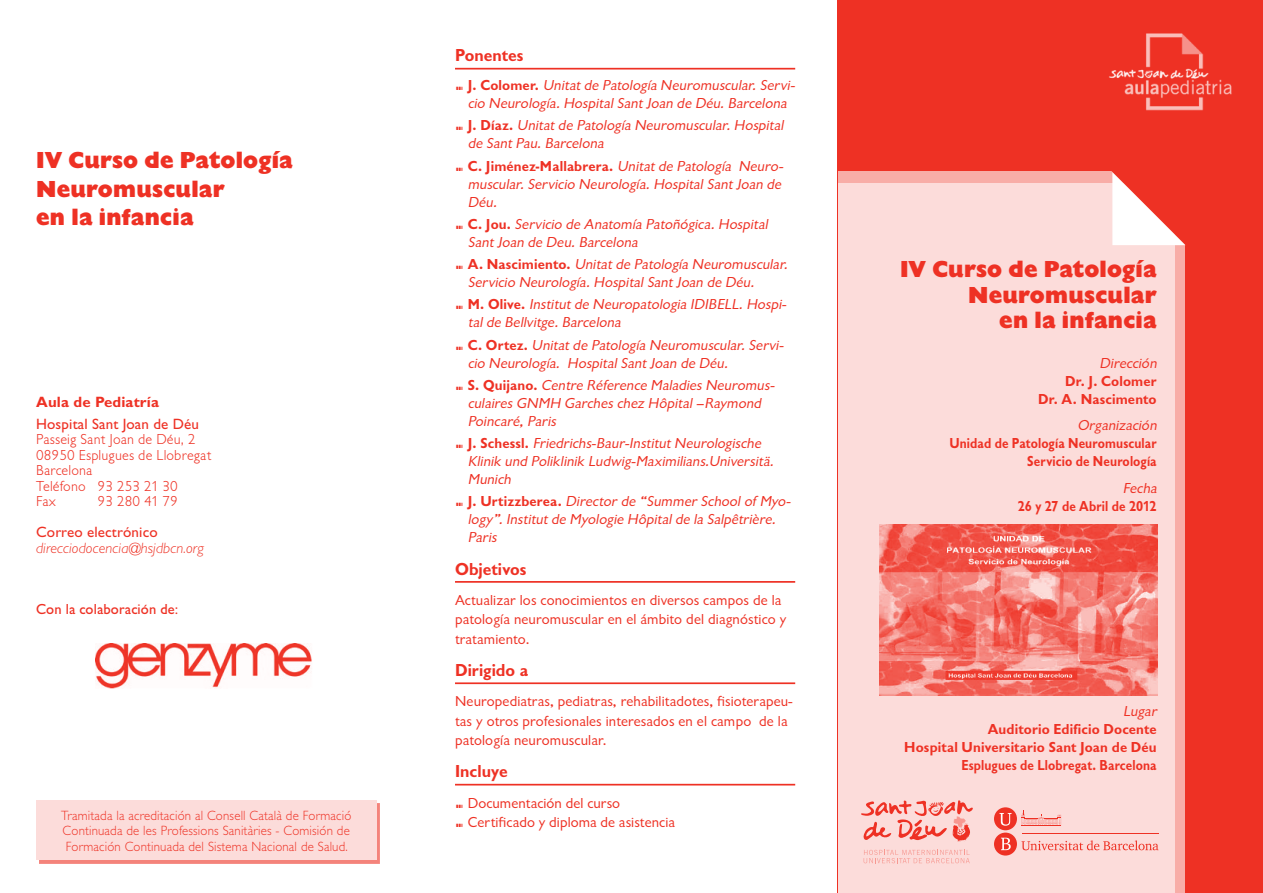
<style>
.page{position:relative;width:1263px;height:893px;background:#fff}
.page>*{position:absolute;margin:0;border:0;box-sizing:border-box;transform-origin:0 0}
.t1{font:800 24px/25.5px "Giltus T";letter-spacing:.01em;color:#ee3124;text-align:right}
.t2{font:700 18px "Giltus T";color:#ee3124}
.t3{font:italic 15px/18px "Giltus T";color:#ee3124}
.t4{font:15px/19.5px "Giltus T";letter-spacing:.01em;color:#ee3124}
.t5{font:700 15px/18px "Giltus T";letter-spacing:.01em;color:#ee3124;text-align:right}
.t6{font:300 15px/15.5px "Giltus T";letter-spacing:.01em;color:#ee3124}
.t7{font:700 15px/18px "Giltus T";letter-spacing:.01em;color:#ee3124;text-align:right;scale:.9 1}
.t8{font:15px "Gill Sans";letter-spacing:.01em;color:#ee3124}
.t9{font:italic 300 15px "Gill Sans";letter-spacing:.01em;color:#ee3124}
.t10{font:500 15px "Giltus T";letter-spacing:.01em;color:#ee3124}
.t11{font:700 15px "Gill Sans";letter-spacing:.01em;color:#ee3124}
.t12{font:300 13.5px/15.5px "Gill Sans";letter-spacing:.015em;color:#ee3124;text-align:justify;scale:.95 1}
.s1{font-weight:700;font-style:normal}
</style>
<div class="page">
<div style="left:838px;top:0;width:425px;height:893px;background:#ee3124"></div>
<div style="left:838px;top:172px;width:347px;height:721px;background:#f8ada7"></div>
<div style="left:838px;top:183px;width:336px;height:710px;background:#fcdcda"></div>
<svg style="left:1109px;top:171px;width:76px;height:74px;background:#f69993"></svg>
<img style="left:1109px;top:33px;width:123px;height:78px">
<svg style="left:863px;top:850px;width:107px;height:13px"></svg>
<svg style="left:861px;top:800px;width:112px;height:42px"></svg>
<hr style="left:1021px;top:833px;width:137px;height:1px;background:#ee3124">
<svg style="left:1021px;top:840px;width:137px;height:10px"></svg>
<svg style="left:1021px;top:811px;width:40px;height:15px"></svg>
<div style="left:994px;top:807px;width:23px;height:23px;background:#ee3124;border-radius:50%"></div>
<svg style="left:999px;top:813px;width:12px;height:13px"></svg>
<div style="left:994px;top:833px;width:23px;height:22px;background:#ee3124;border-radius:50%"></div>
<svg style="left:1001px;top:838px;width:10px;height:12px"></svg>
<div style="left:39px;top:803px;width:341px;height:60px;background:#ee3124;opacity:.6"></div>
<div style="left:36px;top:800px;width:340px;height:60px;background:#fcdcda"></div>
<img style="left:880px;top:524px;width:277px;height:172px">
<img style="left:96px;top:644px;width:216px;height:45px">
<hr style="left:455px;top:68px;width:340px;height:2px;background:#ee3124">
<hr style="left:455px;top:581px;width:340px;height:2px;background:#ee3124">
<hr style="left:455px;top:682px;width:340px;height:2px;background:#ee3124">
<hr style="left:455px;top:784px;width:340px;height:1px;background:#ee3124">
<h1 class="t1" style="left:36px;top:145px;width:258px;line-height:28.8px;text-align:left">IV Curso de Patología<br>Neuromuscular<br>en la infancia</h1>
<p class="t11" style="left:36px;top:393px;width:124px">Aula de Pediatría</p>
<p class="t8" style="left:36px;top:415px;width:164px">Hospital Sant Joan de Déu</p>
<p class="t6" style="left:36px;top:432px;width:177px">Passeig Sant Joan de Déu, 2<br>08950 Esplugues de Llobregat<br>Barcelona<br>Teléfono 93 253 21 30<br>Fax</p>
<p class="t6" style="left:98px;top:493px;width:82px">93 280 41 79</p>
<p class="t8" style="left:36px;top:523px;width:123px">Correo electrónico</p>
<p class="t9" style="left:36px;top:539px;width:169px">direcciodocencia@hsjdbcn.org</p>
<p class="t10" style="left:36px;top:601px;width:144px">Con la colaboración de:</p>
<p class="t12" style="left:61px;top:808px;width:307px">Tramitada la acreditación al Consell Català de Formació Continuada de les Professions Sanitàries - Comisión de Formación Continuada del Sistema Nacional de Salud.</p>
<p class="t2" style="left:455px;top:45px;width:70px">Ponentes</p>
<p class="t3" style="left:455px;top:76px;width:344px;text-align:center">⑉ <span class="s1">J . C o l o m e r.</span> Unitat de Patología Neuromuscular. Servi&shy;cio Neurología. Hospital Sant Joan de Déu. Barcelona</p>
<p class="t3" style="left:468px;top:116px;width:320px;text-indent:-13px">⑉ <span class="s1">J . D ía z .</span> Unitat de Patología Neuromuscular. Hospital de Sant Pau. Barcelona</p>
<p class="t3" style="left:468px;top:157px;width:319px;text-align:justify;text-indent:-13px">⑉ <span class="s1">C. Jiménez-Mallabrera.</span> UnitatdePatología Neuro&shy;muscular. Servicio Neurología. Hospital Sant Joan de Déu.</p>
<p class="t3" style="left:468px;top:215px;width:305px;text-indent:-13px">⑉ <span class="s1">C . J o u .</span> Servicio de Anatomía Patoñógica. Hospital<br>Sant Joan de Deu. Barcelona</p>
<p class="t3" style="left:468px;top:255px;width:324px;text-indent:-13px">⑉ <span class="s1">A . N a s c i m i e n to .</span> Unitat de Patología Neuromuscular.<br>Servicio Neurología. Hospital Sant Joan de Déu.</p>
<p class="t3" style="left:468px;top:295px;width:323px;text-indent:-13px">⑉ <span class="s1">M . O l i ve .</span> Institut de Neuropatologia IDIBELL. Hospi&shy;tal de Bellvitge. Barcelona</p>
<p class="t3" style="left:468px;top:336px;width:320px;text-indent:-13px">⑉ <span class="s1">C . O r t e z .</span> Unitat de Patología Neuromuscular. Servi&shy;cio Neurología. Hospital Sant Joan de Déu.</p>
<p class="t3" style="left:468px;top:376px;width:311px;text-indent:-13px">⑉ <span class="s1">S . Q u ij a n o .</span> Centre Réference Maladies Neuromus&shy;culaires GNMH Garches chez Hôpital –Raymond<br>Poincaré, Paris</p>
<p class="t3" style="left:468px;top:434px;width:310px;text-indent:-13px">⑉ <span class="s1">J . S c h e s s l .</span> Friedrichs-Baur-Institut Neurologische<br>Klinik und Poliklinik Ludwig-Maximilians.Universitä.<br>Munich</p>
<p class="t3" style="left:468px;top:492px;width:327px;text-indent:-13px">⑉ <span class="s1">J . U rt i zz b e re a .</span> Director de “Summer School of Myo&shy;logy ”. Institut de Myologie Hôpital de la Salpêtrière.<br>Paris</p>
<p class="t2" style="left:455px;top:558px;width:73px">Objetivos</p>
<p class="t4" style="left:455px;top:590px;width:333px">Actualizar los conocimientos en diversos campos de la patología neuromuscular en el ámbito del diagnóstico y tratamiento.</p>
<p class="t2" style="left:455px;top:659px;width:75px">Dirigido a</p>
<p class="t4" style="left:455px;top:691px;width:339px">Neuropediatras, pediatras, rehabilitadotes, fisioterapeu&shy;tas y otros profesionales interesados en el campo de la patología neuromuscular.</p>
<p class="t2" style="left:455px;top:761px;width:54px">Incluye</p>
<p class="t4" style="left:455px;top:793px;width:221px">⑉ Documentación del curso<br>⑉ Certificado y diploma de asistencia</p>
<h1 class="t1" style="left:900px;top:256px;width:258px">IV Curso de Patología<br>Neuromuscular<br>en la infancia</h1>
<p class="t3" style="left:1099px;top:354px;width:62px">Dirección</p>
<p class="t5" style="left:1038px;top:372px;width:120px">Dr. J. Colomer<br>Dr. A. Nascimento</p>
<p class="t3" style="left:1077px;top:416px;width:84px">Organización</p>
<p class="t7" style="left:949px;top:434px;width:232px">Unidad de Patología Neuromuscular<br>Servicio de Neurología</p>
<p class="t3" style="left:1123px;top:479px;width:39px">Fecha</p>
<p class="t7" style="left:1018px;top:497px;width:156px">26 y 27 de Abril de 2012</p>
<p class="t3" style="left:1123px;top:702px;width:38px">Lugar</p>
<p class="t5" style="left:904px;top:720px;width:254px">Auditorio Edificio Docente<br>Hospital Universitario Sant Joan de Déu<br>Esplugues de Llobregat. Barcelona</p>
</div>
